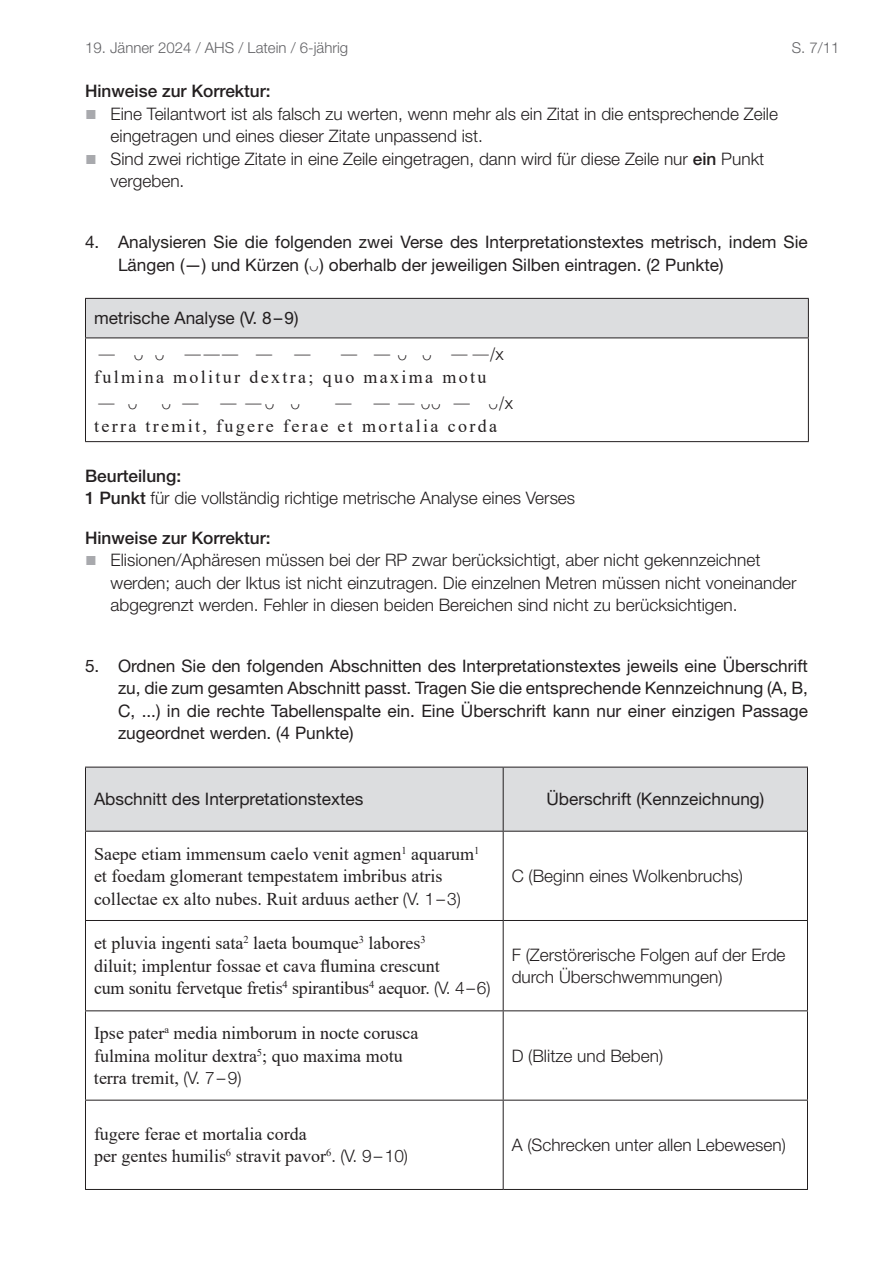
<style>
.page{position:relative;width:893px;height:1263px;background:#fff}
.page>*{position:absolute;margin:0;border:0;box-sizing:border-box;transform-origin:0 0}
.t1{font:18px/22.5px "Times New Roman";color:#231f20}
.t2{font:18px "Times New Roman";letter-spacing:.13em;color:#231f20}
.t3{font:200 18px "DejaVu Sans";color:#231f20}
.t4{font:300 17.25px/22.5px "Helvetica Neue LT Std";color:#231f20}
.t5{font:17.25px/22.5px "Helvetica Neue LT Pro";color:#231f20}
.t6{font:17.25px "Helvetica Neue LT Std";color:#231f20}
.t7{font:300 17.25px "Helvetica Neue LT Pro";color:#231f20}
.t8{font:500 17.25px "Helvetica Neue LT Std";color:#231f20}
.t9{font:300 15px "Helvetica Neue LT Std";color:#636366}
.s1{font-family:"Arial";font-weight:400;font-size:19.5px;color:#a8a9ad}
.s2{font-family:"Helvetica Neue LT Pro";font-weight:500}
.s3{font-family:"DejaVu Sans";font-weight:200;font-size:18px}
.s4{font-size:17.25px}
.s5{font-family:"Helvetica Neue LT Std";font-weight:300;font-size:17.25px}
.s6{font-weight:500}
</style>
<div class="page">
<div style="left:85px;top:298px;width:723px;height:40px;background:#dcdddf"></div>
<hr style="left:85px;top:298px;width:724px;height:1px;background:#231f20">
<hr style="left:85px;top:299px;width:1px;height:38px;background:#231f20">
<hr style="left:808px;top:299px;width:1px;height:38px;background:#231f20">
<hr style="left:85px;top:337px;width:724px;height:1px;background:#231f20">
<hr style="left:85px;top:338px;width:1px;height:103px;background:#231f20">
<hr style="left:808px;top:338px;width:1px;height:103px;background:#231f20">
<hr style="left:85px;top:441px;width:724px;height:1px;background:#231f20">
<div style="left:86px;top:768px;width:721px;height:63px;background:#dcdddf"></div>
<hr style="left:807px;top:832px;width:1px;height:88px;background:#231f20">
<hr style="left:807px;top:921px;width:1px;height:89px;background:#231f20">
<hr style="left:503px;top:1011px;width:1px;height:89px;background:#231f20">
<hr style="left:807px;top:1011px;width:1px;height:89px;background:#231f20">
<hr style="left:503px;top:1100px;width:1px;height:89px;background:#231f20">
<hr style="left:807px;top:1100px;width:1px;height:89px;background:#231f20">
<hr style="left:85px;top:767px;width:418px;height:1px;background:#231f20">
<hr style="left:85px;top:767px;width:1px;height:64px;background:#231f20">
<hr style="left:503px;top:767px;width:305px;height:1px;background:#231f20">
<hr style="left:503px;top:767px;width:1px;height:64px;background:#231f20">
<hr style="left:807px;top:767px;width:1px;height:64px;background:#231f20">
<hr style="left:85px;top:831px;width:418px;height:1px;background:#231f20">
<hr style="left:85px;top:832px;width:1px;height:88px;background:#231f20">
<hr style="left:503px;top:831px;width:305px;height:1px;background:#231f20">
<hr style="left:503px;top:832px;width:1px;height:88px;background:#231f20">
<hr style="left:85px;top:920px;width:418px;height:1px;background:#231f20">
<hr style="left:85px;top:921px;width:1px;height:89px;background:#231f20">
<hr style="left:503px;top:920px;width:305px;height:1px;background:#231f20">
<hr style="left:503px;top:921px;width:1px;height:89px;background:#231f20">
<hr style="left:85px;top:1010px;width:418px;height:1px;background:#231f20">
<hr style="left:85px;top:1011px;width:1px;height:89px;background:#231f20">
<hr style="left:503px;top:1010px;width:305px;height:1px;background:#231f20">
<hr style="left:85px;top:1100px;width:418px;height:1px;background:#231f20">
<hr style="left:85px;top:1100px;width:1px;height:89px;background:#231f20">
<hr style="left:503px;top:1100px;width:305px;height:1px;background:#231f20">
<hr style="left:85px;top:1189px;width:418px;height:1px;background:#231f20">
<hr style="left:503px;top:1189px;width:305px;height:1px;background:#231f20">
<p class="t9" style="left:85px;top:39px;width:265px">19. Jänner 2024 / AHS / Latein / 6-jährig</p>
<p class="t9" style="left:792px;top:39px;width:49px">S. 7/11</p>
<p class="t8" style="left:85px;top:81px;width:187px">Hinweise zur Korrektur:</p>
<p class="t4" style="left:111px;top:102px;width:669px;text-indent:-26px"><span class="s1">■</span> Eine Teilantwort ist als falsch zu werten, wenn mehr als ein Zitat in die entsprechende Zeile eingetragen und eines dieser Zitate unpassend ist.</p>
<p class="t4" style="left:111px;top:147px;width:655px;text-indent:-26px"><span class="s1">■</span> Sind zwei richtige Zitate in eine Zeile eingetragen, dann wird für diese Zeile nur <span class="s2">ein</span> Punkt vergeben.</p>
<p class="t5" style="left:118px;top:230px;width:691px;text-indent:-33px">4. Analysieren Sie die folgenden zwei Verse des Interpretationstextes metrisch, indem Sie<br>Längen (—) und Kürzen (<span class="s3">ᴗ</span>) oberhalb der jeweiligen Silben eintragen. (2 Punkte)</p>
<p class="t6" style="left:94px;top:308px;width:206px">metrische Analyse (V. 8–9)</p>
<p class="t3" style="left:98px;top:340px;width:215px">— ᴗ ᴗ ——— — —</p>
<p class="t3" style="left:340px;top:340px;width:165px">— — ᴗ ᴗ — —<span class="s4">/</span><span class="s5">x</span></p>
<p class="t2" style="left:94px;top:364px;width:394px">fulmina molitur dextra; quo maxima motu</p>
<p class="t3" style="left:98px;top:389px;width:42px">— ᴗ</p>
<p class="t3" style="left:161px;top:389px;width:141px">ᴗ — — — ᴗ ᴗ</p>
<p class="t3" style="left:335px;top:389px;width:180px">— — — ᴗᴗ — ᴗ<span class="s4">/</span><span class="s5">x</span></p>
<p class="t2" style="left:94px;top:413px;width:405px">terra tremit, fugere ferae et mortalia corda</p>
<p class="t8" style="left:85px;top:465px;width:98px">Beurteilung:</p>
<p class="t7" style="left:85px;top:487px;width:492px"><span class="s6">1 Punkt</span> für die vollständig richtige metrische Analyse eines Verses</p>
<p class="t8" style="left:85px;top:527px;width:187px">Hinweise zur Korrektur:</p>
<p class="t4" style="left:111px;top:548px;width:687px;text-indent:-26px"><span class="s1">■</span> Elisionen/Aphäresen müssen bei der RP zwar berücksichtigt, aber nicht gekennzeichnet werden; auch der Iktus ist nicht einzutragen. Die einzelnen Metren müssen nicht voneinander abgegrenzt werden. Fehler in diesen beiden Bereichen sind nicht zu berücksichtigen.</p>
<p class="t5" style="left:118px;top:654px;width:691px;text-align:justify;text-indent:-33px">5. Ordnen Sie den folgenden Abschnitten des Interpretationstextes jeweils eine Überschrift zu, die zum gesamten Abschnitt passt. Tragen Sie die entsprechende Kennzeichnung (A, B, C, ...) in die rechte Tabellenspalte ein. Eine Überschrift kann nur einer einzigen Passage zugeordnet werden. (4 Punkte)</p>
<p class="t6" style="left:94px;top:789px;width:271px">Abschnitt des Interpretationstextes</p>
<p class="t6" style="left:546px;top:789px;width:219px">Überschrift (Kennzeichnung)</p>
<p class="t1" style="left:94px;top:842px;width:387px">Saepe etiam immensum caelo venit agmen<sup>1</sup> aquarum<sup>1 </sup>et foedam glomerant tempestatem imbribus atris collectae ex alto nubes. Ruit arduus aether <span class="s5">(V. 1–3)</span></p>
<p class="t4" style="left:512px;top:864px;width:233px">C (Beginn eines Wolkenbruchs)</p>
<p class="t1" style="left:94px;top:931px;width:398px">et pluvia ingenti sata<sup>2</sup> laeta boumque<sup>3</sup> labores<sup>3<br></sup>diluit; implentur fossae et cava flumina crescunt<br>cum sonitu fervetque fretis<sup>4</sup> spirantibus<sup>4</sup> aequor. <span class="s5">(V. 4–6)</span></p>
<p class="t4" style="left:512px;top:943px;width:275px">F (Zerstörerische Folgen auf der Erde durch Überschwemmungen)</p>
<p class="t1" style="left:94px;top:1021px;width:326px">Ipse pater<sup>a</sup> media nimborum in nocte corusca fulmina molitur dextra<sup>5</sup>; quo maxima motu terra tremit, <span class="s5">(V. 7–9)</span></p>
<p class="t4" style="left:512px;top:1044px;width:153px">D (Blitze und Beben)</p>
<p class="t1" style="left:94px;top:1122px;width:316px">fugere ferae et mortalia corda<br>per gentes humilis<sup>6</sup> stravit pavor<sup>6</sup>. <span class="s5">(V. 9–10)</span></p>
<p class="t4" style="left:512px;top:1133px;width:276px">A (Schrecken unter allen Lebewesen)</p>
</div>
